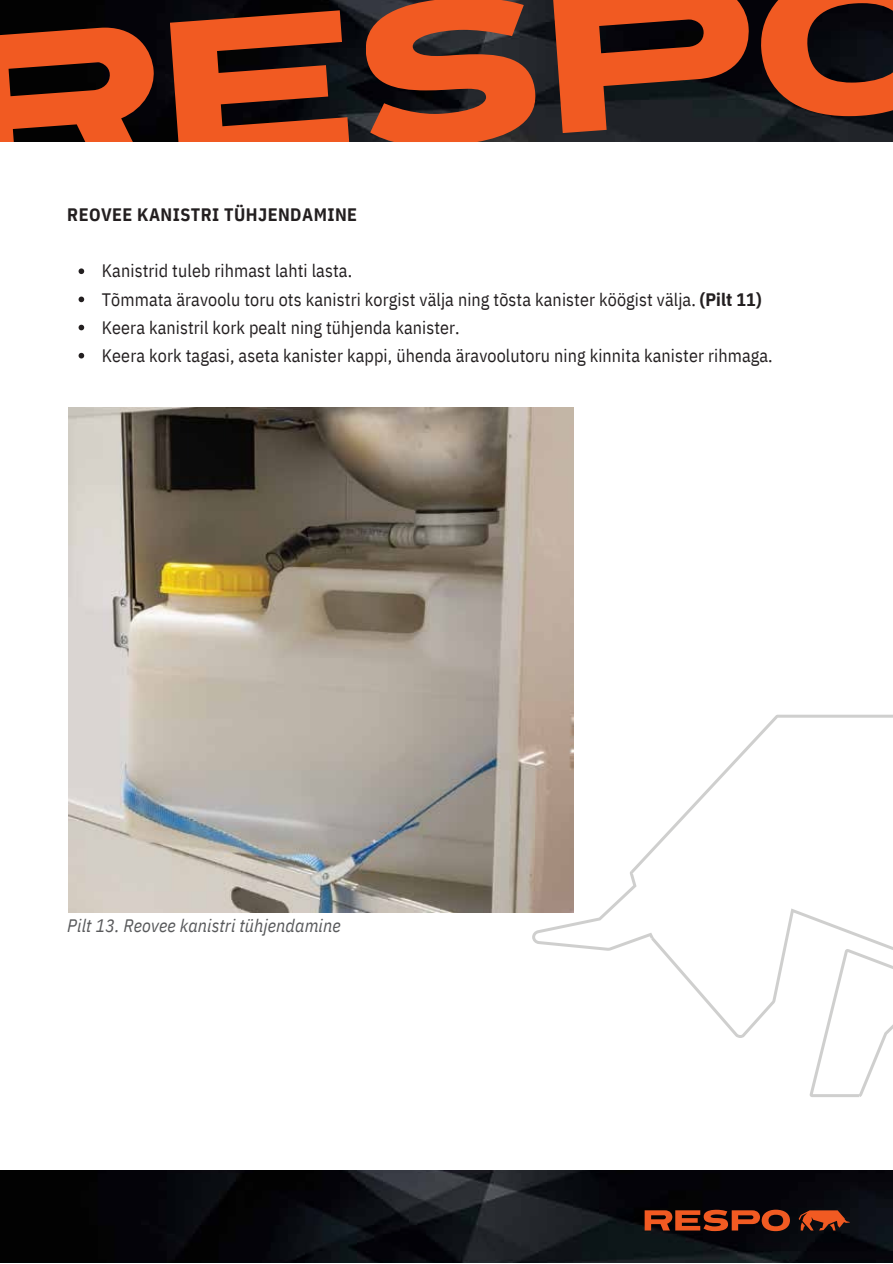
<style>
.page{position:relative;width:893px;height:1264px;background:#fff}
.page>*{position:absolute;margin:0;border:0;box-sizing:border-box;transform-origin:0 0}
.t1{font:18px "IBM Plex Sans Cond";letter-spacing:.005em;color:#231f20}
.t2{font:italic 18px "IBM Plex Sans Cond";letter-spacing:.005em;color:#58595b}
.t3{font:700 18px "IBM Plex Sans Cond";letter-spacing:.025em;color:#231f20}
.s1{font-weight:700}
</style>
<div class="page">
<svg style="left:79px;top:268px;width:5px;height:6px"></svg>
<svg style="left:79px;top:296px;width:5px;height:6px"></svg>
<svg style="left:79px;top:325px;width:5px;height:5px"></svg>
<svg style="left:79px;top:353px;width:5px;height:5px"></svg>
<img style="left:0;top:0;width:892px;height:142px">
<svg style="left:0;top:28px;width:154px;height:114px;background:#a53e18"></svg>
<svg style="left:170px;top:10px;width:179px;height:132px;background:#9f3d1a"></svg>
<svg style="left:366px;top:0;width:169px;height:142px;background:#a94623"></svg>
<svg style="left:759px;top:0;width:133px;height:116px;background:#80341a"></svg>
<svg style="left:553px;top:0;width:197px;height:133px;background:#8d3b1e"></svg>
<img style="left:0;top:1170px;width:892px;height:92px">
<svg style="left:809px;top:1037px;width:77px;height:60px"></svg>
<svg style="left:532px;top:714px;width:360px;height:323px"></svg>
<svg style="left:798px;top:1210px;width:51px;height:20px"></svg>
<svg style="left:644px;top:1209px;width:145px;height:22px;background:#8a3416"></svg>
<img style="left:68px;top:407px;width:506px;height:505px">
<p class="t3" style="left:67px;top:203px;width:291px">REOVEE KANISTRI TÜHJENDAMINE</p>
<p class="t1" style="left:102px;top:259px;width:252px">Kanistrid tuleb rihmast lahti lasta.</p>
<p class="t1" style="left:102px;top:287px;width:661px">Tõmmata äravoolu toru ots kanistri korgist välja ning tõsta kanister köögist välja. <span class="s1">(Pilt 11)</span></p>
<p class="t1" style="left:102px;top:315px;width:359px">Keera kanistril kork pealt ning tühjenda kanister.</p>
<p class="t1" style="left:102px;top:343px;width:672px">Keera kork tagasi, aseta kanister kappi, ühenda äravoolutoru ning kinnita kanister rihmaga.</p>
<p class="t2" style="left:67px;top:913px;width:275px">Pilt 13. Reovee kanistri tühjendamine</p>
</div>
